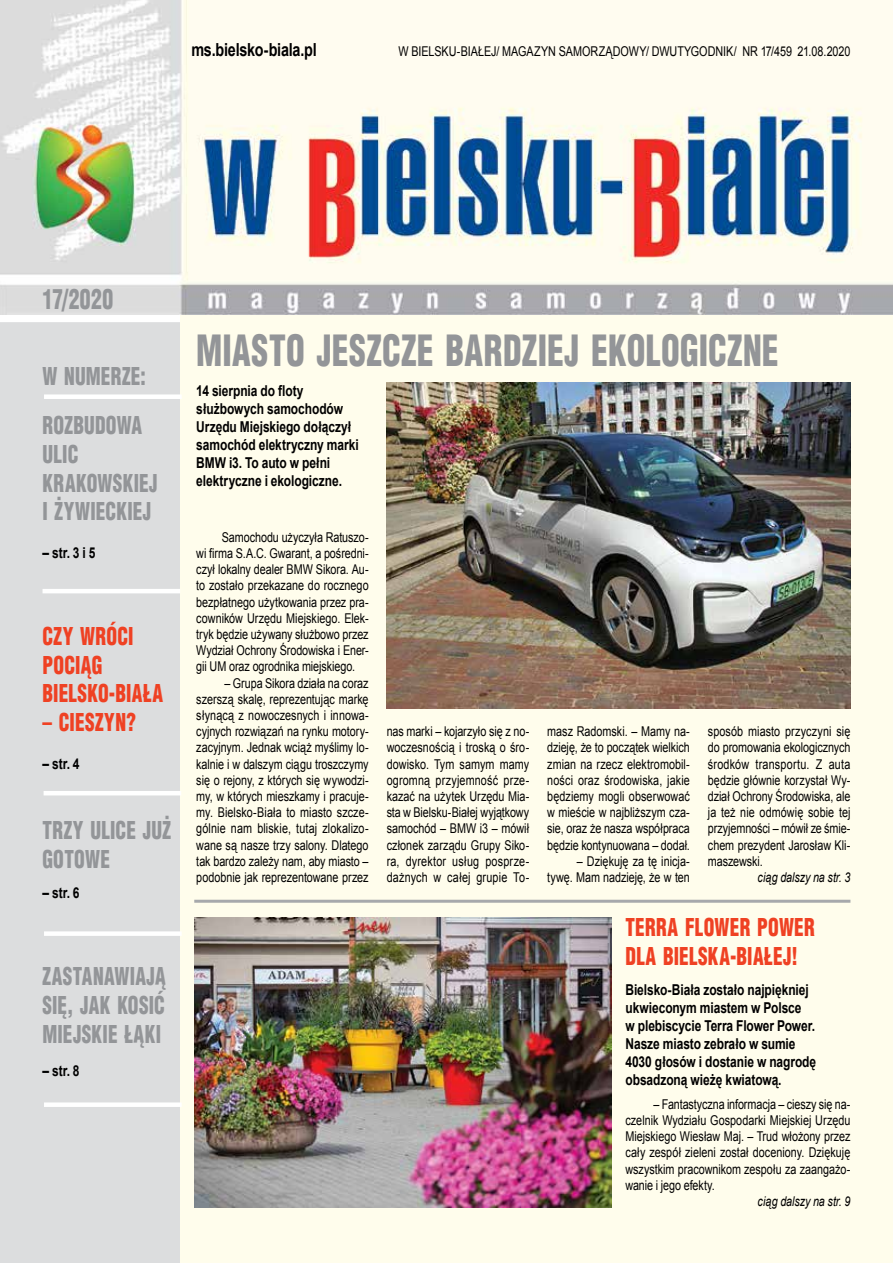
<style>
.page{position:relative;width:893px;height:1263px;background:#fff}
.page>*{position:absolute;margin:0;border:0;box-sizing:border-box;transform-origin:0 0}
.t1{font:900 42px "Switzerland Cond";letter-spacing:.015em;color:#939598;scale:.8 1}
.t2{font:900 27px "Switzerland Cond";letter-spacing:.015em;color:#939598;scale:.8 1}
.t3{font:900 24px/28.8px "Switzerland Cond";letter-spacing:.015em;color:#939598;scale:.8 1}
.t4{font:900 24px/28.8px "Switzerland Cond";letter-spacing:.015em;color:#ef4123;scale:.8 1}
.t5{font:700 18px "Arial";letter-spacing:-.015em;color:#000;scale:.8 1}
.t6{font:700 15px/18px "Arial";letter-spacing:-.005em;color:#000;scale:.8 1}
.t7{font:13.5px/16.2px "Arial";letter-spacing:-.005em;color:#000;text-align:justify;scale:.8 1}
.t8{font:italic 13.5px "Arial";letter-spacing:-.01em;color:#000;scale:.8 1}
</style>
<div class="page">
<img style="left:0;top:0;width:893px;height:315px">
<div style="left:0;top:322px;width:180px;height:941px;background:#dcddde"></div>
<div style="left:180px;top:316px;width:713px;height:947px;background:#fffdec"></div>
<hr style="left:43px;top:589px;width:137px;height:4px;background:#fff">
<hr style="left:44px;top:791px;width:137px;height:4px;background:#fff">
<div style="left:44px;top:931px;width:138px;height:5px;background:#fff"></div>
<div style="left:44px;top:1102px;width:138px;height:5px;background:#fff"></div>
<div style="left:44px;top:394px;width:138px;height:5px;background:#fff"></div>
<img style="left:387px;top:383px;width:463px;height:326px">
<hr style="left:194px;top:900px;width:656px;height:3px;background:#a7a9ac">
<img style="left:194px;top:917px;width:417px;height:291px">
<h3 class="t5" style="left:191px;top:37px;width:158px">ms.bielsko-biala.pl</h3>
<p class="t7" style="left:399px;top:43px;width:566px">W BIELSKU-BIAŁEJ/ MAGAZYN SAMORZĄDOWY/ DWUTYGODNIK/ NR 17/459 21.08.2020</p>
<h2 class="t2" style="left:43px;top:282px;width:90px">17/2020</h2>
<h3 class="t3" style="left:43px;top:352px;width:131px;line-height:48.6px">W NUMERZE:<br>ROZBUDOWA</h3>
<h3 class="t3" style="left:43px;top:439px;width:145px">ULIC<br>KRAKOWSKIEJ<br>I ŻYWIECKIEJ</h3>
<p class="t6" style="left:43px;top:544px;width:68px">– str. 3 i 5</p>
<h3 class="t4" style="left:43px;top:621px;width:152px">CZY WRÓCI<br>POCIĄG<br>BIELSKO-BIAŁA</h3>
<h3 class="t4" style="left:43px;top:707px;width:118px">– CIESZYN?</h3>
<p class="t6" style="left:43px;top:754px;width:48px">– str. 4</p>
<h3 class="t3" style="left:43px;top:815px;width:162px">TRZY ULICE JUŻ<br>GOTOWE</h3>
<p class="t6" style="left:43px;top:884px;width:48px">– str. 6</p>
<h3 class="t3" style="left:43px;top:961px;width:156px;text-align:justify">ZASTANAWIAJĄ SIĘ, JAK KOSIĆ MIEJSKIE ŁĄKI</h3>
<p class="t6" style="left:43px;top:1062px;width:48px">– str. 8</p>
<h1 class="t1" style="left:196px;top:324px;width:729px">MIASTO JESZCZE BARDZIEJ EKOLOGICZNE</h1>
<p class="t6" style="left:196px;top:382px;width:204px">14 sierpnia do floty służbowych samochodów<br>Urzędu Miejskiego dołączył samochód elektryczny marki<br>BMW i3. To auto w pełni elektryczne i ekologiczne.</p>
<p class="t7" style="left:196px;top:529px;width:217px;text-indent:26px">Samochodu użyczyła Ratuszo&shy;wi firma S.A.C. Gwarant, a pośredni&shy;czył lokalny dealer BMW Sikora. Au&shy;to zostało przekazane do rocznego bezpłatnego użytkowania przez pra&shy;cowników Urzędu Miejskiego. Elek&shy;tryk będzie używany służbowo przez Wydział Ochrony Środowiska i Ener&shy;gii UM oraz ogrodnika miejskiego.</p>
<p class="t7" style="left:196px;top:675px;width:217px;text-indent:28px">– Grupa Sikora działa na coraz szerszą skalę, reprezentując markę słynącą z nowoczesnych i innowa&shy;cyjnych rozwiązań na rynku motory&shy;zacyjnym. Jednak wciąż myślimy lo&shy;kalnie i w dalszym ciągu troszczymy się o rejony, z których się wywodzi&shy;my, w których mieszkamy i pracuje&shy;my. Bielsko-Biała to miasto szcze&shy;gólnie nam bliskie, tutaj zlokalizo&shy;wane są nasze trzy salony. Dlatego tak bardzo zależy nam, aby miasto – podobnie jak reprezentowane przez</p>
<p class="t7" style="left:708px;top:723px;width:180px">sposób miasto przyczyni się do promowania ekologicznych środków transportu. Z auta będzie głównie korzystał Wy&shy;dział Ochrony Środowiska, ale ja też nie odmówię sobie tej przyjemności – mówił ze śmie&shy;chem prezydent Jarosław Kli&shy;maszewski.</p>
<p class="t8" style="left:758px;top:868px;width:118px">ciąg dalszy na str. 3</p>
<h3 class="t4" style="left:625px;top:912px;width:238px">TERRA FLOWER POWER<br>DLA BIELSKA-BIAŁEJ!</h3>
<p class="t6" style="left:625px;top:981px;width:240px">Bielsko-Biała zostało najpiękniej ukwieconym miastem w Polsce<br>w plebiscycie Terra Flower Power.<br>Nasze miasto zebrało w sumie<br>4030 głosów i dostanie w nagrodę obsadzoną wieżę kwiatową.</p>
<p class="t7" style="left:625px;top:1096px;width:283px;text-indent:28px">– Fantastyczna informacja – cieszy się na&shy;czelnik Wydziału Gospodarki Miejskiej Urzędu Miejskiego Wiesław Maj. – Trud włożony przez cały zespół zieleni został doceniony. Dziękuję wszystkim pracownikom zespołu za zaangażo&shy;wanie i jego efekty.</p>
<p class="t8" style="left:758px;top:1192px;width:118px">ciąg dalszy na str. 9</p>
<p class="t7" style="left:387px;top:723px;width:180px">nas marki – kojarzyło się z no&shy;woczesnością i troską o śro&shy;dowisko. Tym samym mamy ogromną przyjemność prze&shy;kazać na użytek Urzędu Mia&shy;sta w Bielsku-Białej wyjątkowy samochód – BMW i3 – mówił członek zarządu Grupy Siko&shy;ra, dyrektor usług posprze&shy;dażnych w całej grupie To-</p>
<p class="t7" style="left:547px;top:723px;width:180px">masz Radomski. – Mamy na&shy;dzieję, że to początek wielkich zmian na rzecz elektromobil&shy;ności oraz środowiska, jakie będziemy mogli obserwować w mieście w najbliższym cza&shy;sie, oraz że nasza współpraca będzie kontynuowana – dodał.</p>
<p class="t7" style="left:547px;top:853px;width:180px;text-align:right">– Dziękuję za tę inicja-<br>tywę. Mam nadzieję, że w ten</p>
</div>
